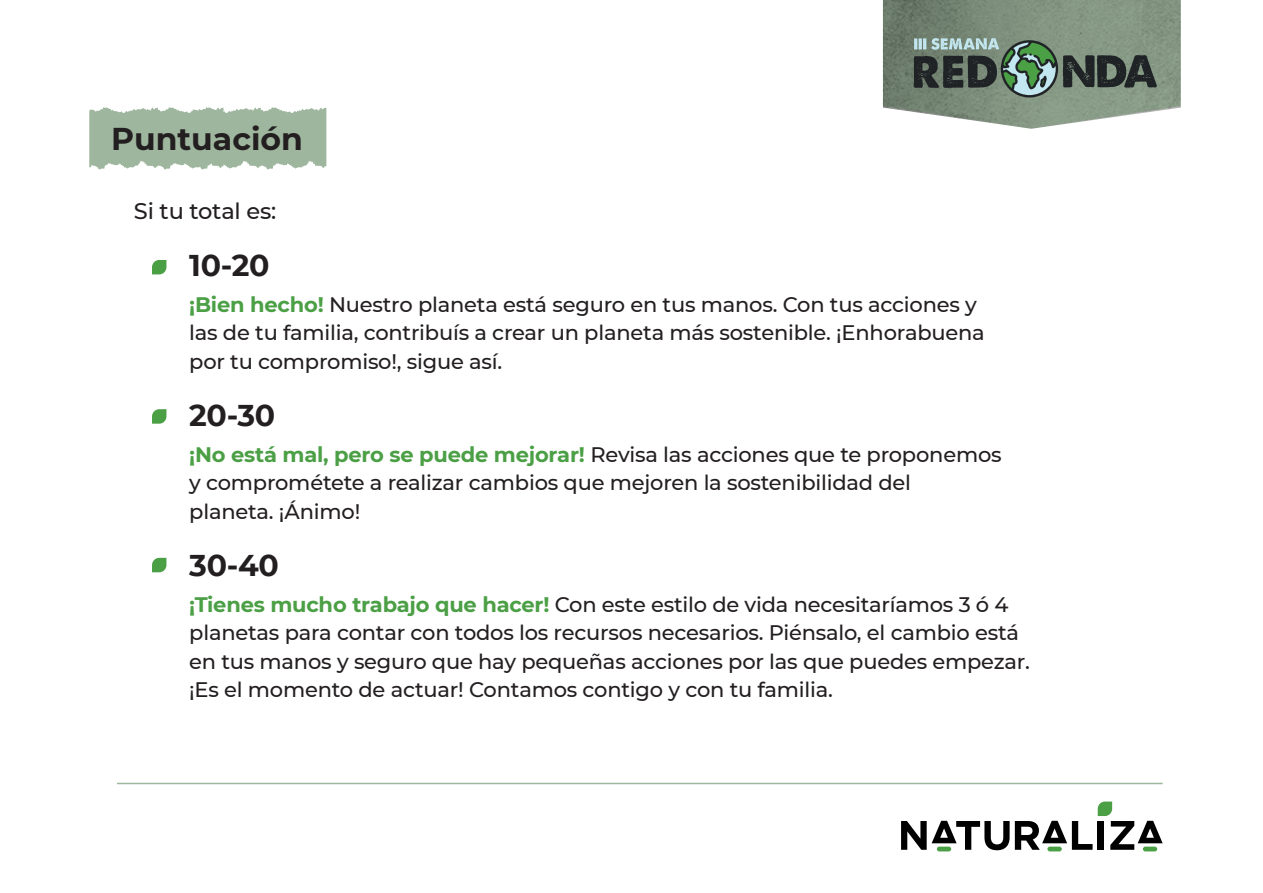
<style>
.page{position:relative;width:1263px;height:893px;background:#fff}
.page>*{position:absolute;margin:0;border:0;box-sizing:border-box;transform-origin:0 0}
.t1{font:700 31.5px "Montserrat";color:#231f20}
.t2{font:700 30px "Montserrat";letter-spacing:-.01em;color:#231f20}
.t3{font:500 22.5px "Montserrat";letter-spacing:-.01em;color:#231f20}
.t4{font:500 21px/28.5px "Montserrat";letter-spacing:-.01em;color:#231f20}
.s1{font-weight:700;color:#4b9f45}
</style>
<div class="page">
<svg style="left:883px;top:0;width:298px;height:129px;background:#7e8e7f"></svg>
<svg style="left:901px;top:821px;width:108px;height:29px"></svg>
<svg style="left:1015px;top:821px;width:77px;height:29px"></svg>
<hr style="left:1047px;top:847px;width:15px;height:4px;background:#4b9f45;border-radius:2px">
<svg style="left:1098px;top:801px;width:65px;height:49px"></svg>
<hr style="left:937px;top:847px;width:14px;height:4px;background:#4b9f45;border-radius:2px">
<hr style="left:1143px;top:847px;width:14px;height:4px;background:#4b9f45;border-radius:2px">
<hr style="left:117px;top:783px;width:1046px;height:1px;background:#9eb69e">
<svg style="left:89px;top:107px;width:237px;height:63px;background:#a8bea8"></svg>
<svg style="left:152px;top:260px;width:14px;height:14px"></svg>
<svg style="left:152px;top:409px;width:14px;height:15px"></svg>
<svg style="left:152px;top:558px;width:14px;height:14px"></svg>
<h1 class="t1" style="left:111px;top:117px;width:193px">Puntuación</h1>
<p class="t3" style="left:134px;top:195px;width:144px">Si tu total es:</p>
<h2 class="t2" style="left:189px;top:243px;width:82px">10-20</h2>
<p class="t4" style="left:189px;top:289px;width:797px"><span class="s1">¡Bien hecho!</span> Nuestro planeta está seguro en tus manos. Con tus acciones y las de tu familia, contribuís a crear un planeta más sostenible. ¡Enhorabuena por tu compromiso!, sigue así.</p>
<h2 class="t2" style="left:189px;top:393px;width:88px">20-30</h2>
<p class="t4" style="left:189px;top:439px;width:814px"><span class="s1">¡No está mal, pero se puede mejorar!</span> Revisa las acciones que te proponemos y comprométete a realizar cambios que mejoren la sostenibilidad del<br>planeta. ¡Ánimo!</p>
<h2 class="t2" style="left:189px;top:543px;width:91px">30-40</h2>
<p class="t4" style="left:189px;top:589px;width:842px"><span class="s1">¡Tienes mucho trabajo que hacer!</span> Con este estilo de vida necesitaríamos 3 ó 4 planetas para contar con todos los recursos necesarios. Piénsalo, el cambio está en tus manos y seguro que hay pequeñas acciones por las que puedes empezar. ¡Es el momento de actuar! Contamos contigo y con tu familia.</p>
</div>
